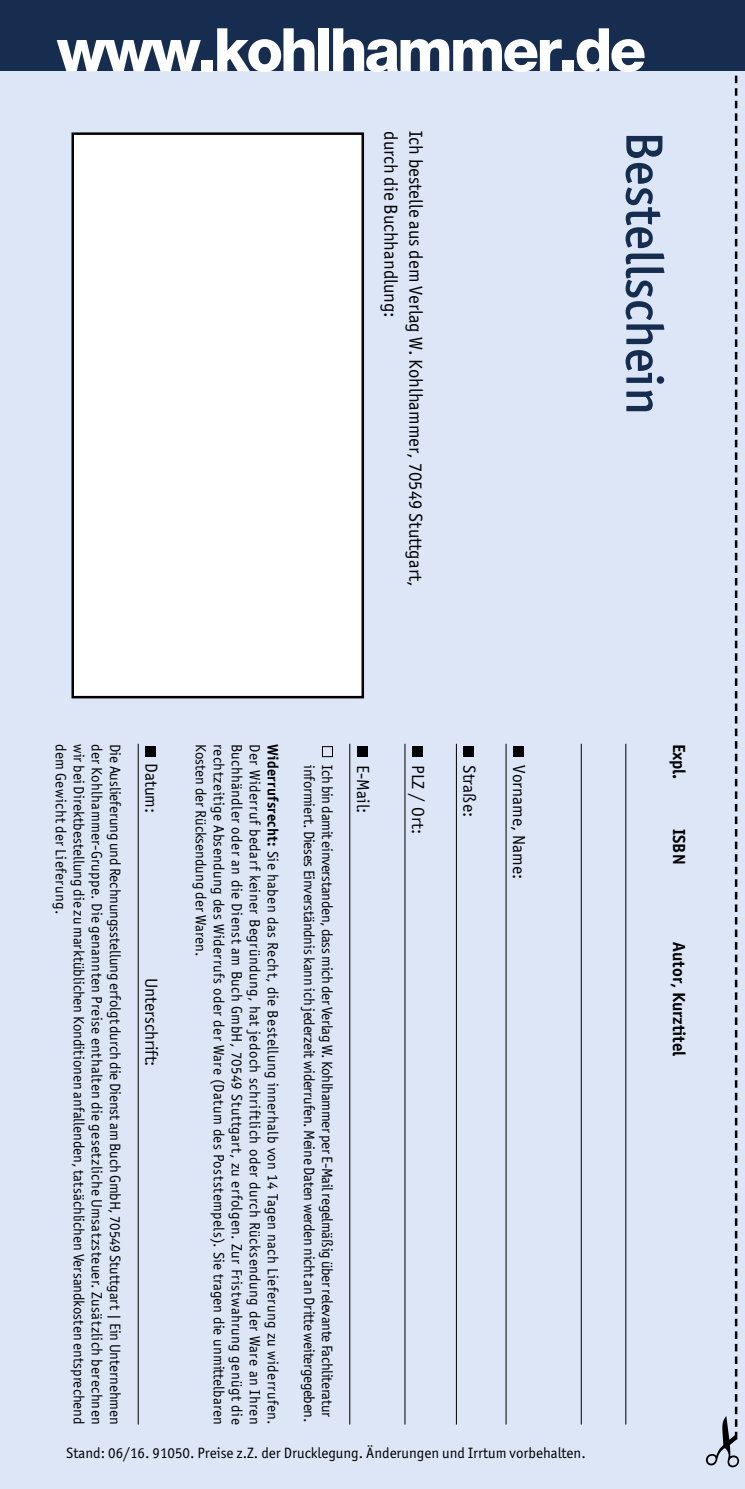
<style>
.page{position:relative;width:745px;height:1489px;background:#fff}
.page>*{position:absolute;margin:0;border:0;box-sizing:border-box;transform-origin:0 0}
.t1{font:800 60px "Helvetica Neue LT";letter-spacing:-.05em;color:#fff}
.t2{font:500 52.5px "ITC Officina Sans";color:#172d50}
.t3{font:18.75px "ITC Officina Sans";color:#000}
.t4{font:17.5px "ITC Officina Sans";color:#000}
.t5{font:700 17.5px "ITC Officina Sans";color:#000}
.t6{font:15px/18px "ITC Officina Sans";letter-spacing:.005em;color:#000}
.t7{font:15px/18px "ITC Officina Sans";letter-spacing:-.02em;color:#000}
.t8{font:15px "ITC Officina Sans";letter-spacing:.025em;color:#000}
.t9{font:15px/18px "ITC Officina Sans";letter-spacing:.03em;color:#000}
.s1{font-weight:700}
</style>
<div class="page">
<div style="left:0;top:0;width:744px;height:1488px;background:#dce6f6"></div>
<svg style="left:705px;top:76px;width:33px;height:1391px"></svg>
<div style="left:0;top:0;width:744px;height:71px;background:#172d50"></div>
<hr style="left:625px;top:743px;width:1px;height:681px;background:#000">
<hr style="left:580px;top:743px;width:1px;height:681px;background:#000">
<hr style="left:138px;top:743px;width:1px;height:681px;background:#000">
<div style="left:145px;top:746px;width:11px;height:11px;background:#000"></div>
<hr style="left:455px;top:743px;width:1px;height:681px;background:#000">
<div style="left:463px;top:746px;width:11px;height:11px;background:#000"></div>
<hr style="left:505px;top:743px;width:1px;height:681px;background:#000">
<div style="left:513px;top:746px;width:10px;height:11px;background:#000"></div>
<hr style="left:404px;top:743px;width:1px;height:681px;background:#000">
<div style="left:412px;top:746px;width:10px;height:11px;background:#000"></div>
<hr style="left:349px;top:743px;width:1px;height:681px;background:#000">
<div style="left:357px;top:746px;width:10px;height:11px;background:#000"></div>
<div style="left:322px;top:746px;width:10px;height:11px;border:1px solid #000"></div>
<div style="left:73px;top:134px;width:289px;height:563px;background:#fff"></div>
<div style="left:71px;top:132px;width:293px;height:566px;border:2px solid #000"></div>
<p class="t1" style="left:57px;top:14px;width:590px">www.kohlhammer.de</p>
<p class="t3" style="left:401px;top:131px;width:188px;rotate:90deg">durch die Buchhandlung:</p>
<p class="t3" style="left:426px;top:131px;width:457px;rotate:90deg">Ich bestelle aus dem Verlag W. Kohlhammer, 70549 Stuttgart,</p>
<p class="t2" style="left:674px;top:131px;width:285px;rotate:90deg">Bestellschein</p>
<p class="t6" style="left:88px;top:743px;width:682px;rotate:90deg">wir bei Direktbestellung die zu marktüblichen Konditionen anfallenden, tatsächlichen Versandkosten entsprechend dem Gewicht der Lieferung.</p>
<p class="t6" style="left:106px;top:743px;width:682px;rotate:90deg">der Kohlhammer-Gruppe. Die genannten Preise enthalten die gesetzliche Umsatzsteuer. Zusätzlich berechnen</p>
<p class="t6" style="left:124px;top:743px;width:682px;rotate:90deg">Die Auslieferung und Rechnungsstellung erfolgt durch die Dienst am Buch GmbH, 70549 Stuttgart | Ein Unternehmen</p>
<p class="t4" style="left:161px;top:763px;width:52px;rotate:90deg">Datum:</p>
<p class="t4" style="left:161px;top:977px;width:90px;rotate:90deg">Unterschrift:</p>
<p class="t9" style="left:282px;top:743px;width:682px;rotate:90deg"><span class="s1">Widerrufsrecht:</span> Sie haben das Recht, die Bestellung innerhalb von 14 Tagen nach Lieferung zu widerrufen.<br>Der Widerruf bedarf keiner Begründung, hat jedoch schriftlich oder durch Rücksendung der Ware an Ihren</p>
<p class="t8" style="left:227px;top:743px;width:682px;rotate:90deg">rechtzeitige Absendung des Widerrufs oder der Ware (Datum des Poststempels). Sie tragen die unmittelbaren</p>
<p class="t8" style="left:245px;top:743px;width:682px;rotate:90deg">Buchhändler oder an die Dienst am Buch GmbH, 70549 Stuttgart, zu erfolgen. Zur Fristwahrung genügt die</p>
<p class="t6" style="left:210px;top:743px;width:214px;rotate:90deg">Kosten der Rücksendung der Waren.</p>
<p class="t7" style="left:336px;top:765px;width:658px;rotate:90deg">Ich bin damit einverstanden, dass mich der Verlag W. Kohlhammer per E-Mail regelmäßig über relevante Fachliteratur informiert. Dieses Einverständnis kann ich jederzeit widerrufen. Meine Daten werden nicht an Dritte weitergegeben.</p>
<p class="t4" style="left:373px;top:765px;width:50px;rotate:90deg">E-Mail:</p>
<p class="t4" style="left:428px;top:765px;width:70px;rotate:90deg">PLZ / Ort:</p>
<p class="t4" style="left:479px;top:765px;width:54px;rotate:90deg">Straße:</p>
<p class="t4" style="left:529px;top:765px;width:115px;rotate:90deg">Vorname, Name:</p>
<p class="t6" style="left:66px;top:1443px;width:520px">Stand: 06/16. 91050. Preise z.Z. der Drucklegung. Änderungen und Irrtum vorbehalten.</p>
<p class="t5" style="left:689px;top:743px;width:37px;rotate:90deg">Expl.</p>
<p class="t5" style="left:689px;top:828px;width:37px;rotate:90deg">ISBN</p>
<p class="t5" style="left:689px;top:942px;width:115px;rotate:90deg">Autor, Kurztitel</p>
</div>
